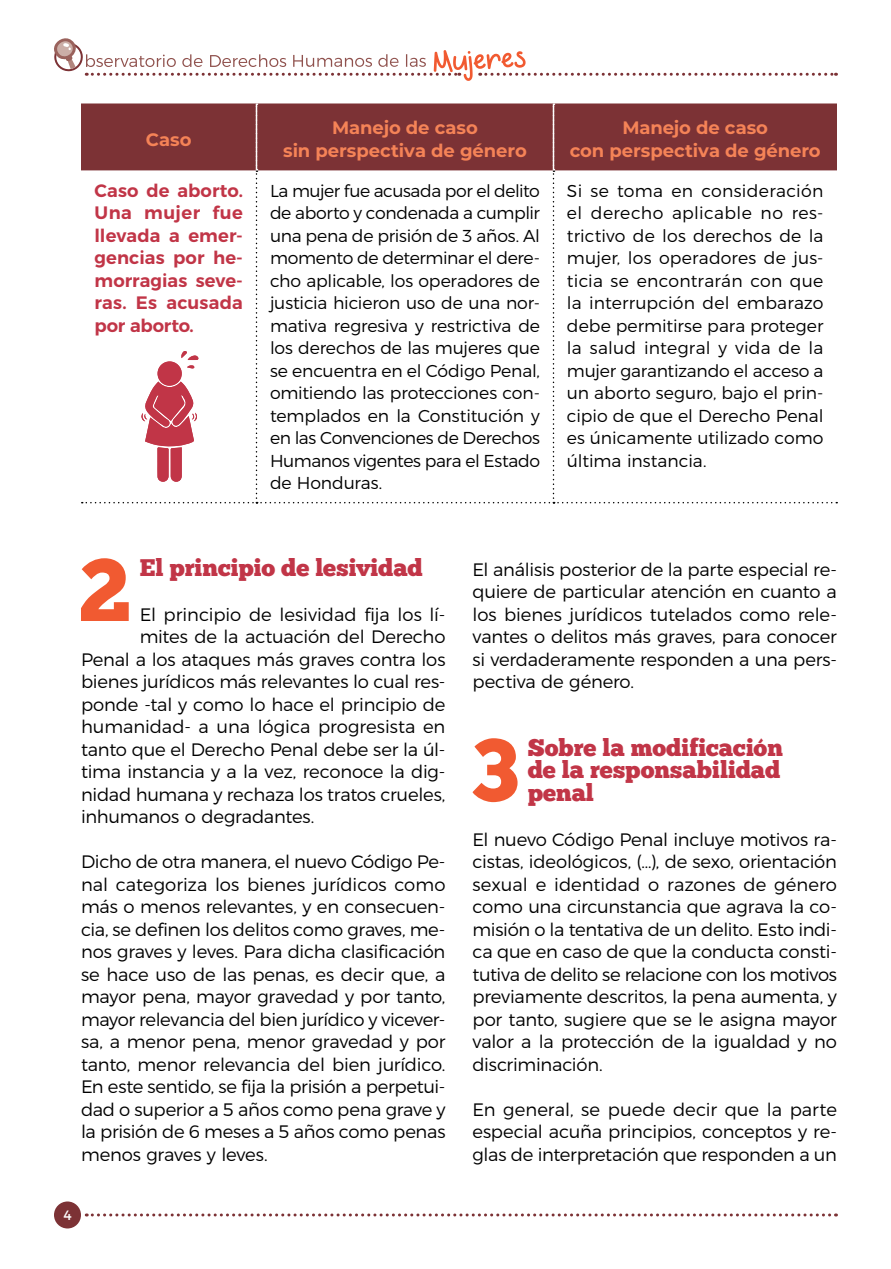
<style>
.page{position:relative;width:891px;height:1269px;background:#fff}
.page>*{position:absolute;margin:0;border:0;box-sizing:border-box;transform-origin:0 0}
.t1{font:88.35px "Chunk Five";color:#f15a31}
.t2{font:24px/22.5px "Chunk Five";letter-spacing:-.005em;color:#c13547;text-align:justify}
.t3{font:300 18px/22.5px "Montserrat";letter-spacing:-.01em;color:#000;text-align:justify}
.t4{font:600 18px/22.5px "Montserrat";letter-spacing:.005em;color:#c13547;text-align:justify}
.t5{font:700 18px/22.5px "Montserrat";letter-spacing:-.005em;color:#f58357;text-align:center}
.t6{font:300 17.25px/22.5px "Montserrat";letter-spacing:-.01em;color:#000;text-align:justify}
.t7{font:13.5px "Montserrat";color:#fff}
</style>
<div class="page">
<div style="left:54px;top:1202px;width:27px;height:26px;background:#7c3235;border-radius:50%"></div>
<svg style="left:86px;top:1214px;width:751px;height:2px"></svg>
<svg style="left:54px;top:38px;width:783px;height:43px"></svg>
<svg style="left:82px;top:103px;width:755px;height:400px"></svg>
<p class="t5" style="left:146px;top:127px;width:47px">Caso</p>
<p class="t5" style="left:283px;top:116px;width:245px">Manejo de caso<br>sin perspectiva de género</p>
<p class="t5" style="left:570px;top:116px;width:253px">Manejo de caso<br>con perspectiva de género</p>
<p class="t4" style="left:95px;top:178px;width:150px">Caso de aborto.<br>Una mujer fue llevada a emer&shy;gencias por he&shy;morragias seve&shy;ras. Es acusada por aborto.</p>
<p class="t6" style="left:270px;top:178px;width:272px">La mujer fue acusada por el delito de aborto y condenada a cumplir una pena de prisión de 3 años. Al momento de determinar el dere&shy;cho aplicable, los operadores de justicia hicieron uso de una nor&shy;mativa regresiva y restrictiva de los derechos de las mujeres que se encuentra en el Código Penal, omitiendo las protecciones con&shy;templados en la Constitución y en las Convenciones de Derechos Humanos vigentes para el Estado de Honduras.</p>
<p class="t6" style="left:567px;top:178px;width:258px">Si se toma en consideración el derecho aplicable no res&shy;trictivo de los derechos de la mujer, los operadores de jus&shy;ticia se encontrarán con que la interrupción del embarazo debe permitirse para proteger la salud integral y vida de la mujer garantizando el acceso a un aborto seguro, bajo el prin&shy;cipio de que el Derecho Penal es únicamente utilizado como última instancia.</p>
<h1 class="t1" style="left:79px;top:538px;width:54px">2</h1>
<h2 class="t2" style="left:140px;top:556px;width:285px">El principio de lesividad</h2>
<p class="t3" style="left:140px;top:602px;width:307px">El principio de lesividad fija los lí-</p>
<p class="t3" style="left:140px;top:624px;width:307px">mites de la actuación del Derecho</p>
<p class="t3" style="left:81px;top:647px;width:366px">Penal a los ataques más graves contra los</p>
<p class="t3" style="left:81px;top:669px;width:366px">bienes jurídicos más relevantes lo cual res-</p>
<p class="t3" style="left:81px;top:692px;width:366px">ponde -tal y como lo hace el principio de</p>
<p class="t3" style="left:81px;top:714px;width:366px">humanidad- a una lógica progresista en</p>
<p class="t3" style="left:81px;top:737px;width:366px">tanto que el Derecho Penal debe ser la úl-</p>
<p class="t3" style="left:81px;top:759px;width:366px">tima instancia y a la vez, reconoce la dig-</p>
<p class="t3" style="left:81px;top:782px;width:366px">nidad humana y rechaza los tratos crueles,</p>
<p class="t3" style="left:81px;top:804px;width:235px">inhumanos o degradantes.</p>
<p class="t3" style="left:81px;top:849px;width:366px">Dicho de otra manera, el nuevo Código Pe&shy;nal categoriza los bienes jurídicos como más o menos relevantes, y en consecuen&shy;cia, se definen los delitos como graves, me&shy;nos graves y leves. Para dicha clasificación se hace uso de las penas, es decir que, a mayor pena, mayor gravedad y por tanto, mayor relevancia del bien jurídico y vicever&shy;sa, a menor pena, menor gravedad y por tanto, menor relevancia del bien jurídico.<br>En este sentido, se fija la prisión a perpetui&shy;dad o superior a 5 años como pena grave y la prisión de 6 meses a 5 años como penas menos graves y leves.</p>
<p class="t7" style="left:63px;top:1204px;width:10px">4</p>
<p class="t3" style="left:473px;top:557px;width:366px">El análisis posterior de la parte especial re&shy;quiere de particular atención en cuanto a los bienes jurídicos tutelados como rele&shy;vantes o delitos más graves, para conocer si verdaderamente responden a una pers&shy;pectiva de género.</p>
<h1 class="t1" style="left:471px;top:718px;width:49px">3</h1>
<h2 class="t2" style="left:528px;top:736px;width:257px">Sobre la modificación de la responsabilidad penal</h2>
<p class="t3" style="left:472px;top:827px;width:366px">El nuevo Código Penal incluye motivos ra&shy;cistas, ideológicos, (…), de sexo, orientación sexual e identidad o razones de género como una circunstancia que agrava la co&shy;misión o la tentativa de un delito. Esto indi&shy;ca que en caso de que la conducta consti&shy;tutiva de delito se relacione con los motivos previamente descritos, la pena aumenta, y por tanto, sugiere que se le asigna mayor valor a la protección de la igualdad y no discriminación.</p>
<p class="t3" style="left:472px;top:1097px;width:366px">En general, se puede decir que la parte especial acuña principios, conceptos y re&shy;glas de interpretación que responden a un</p>
</div>
